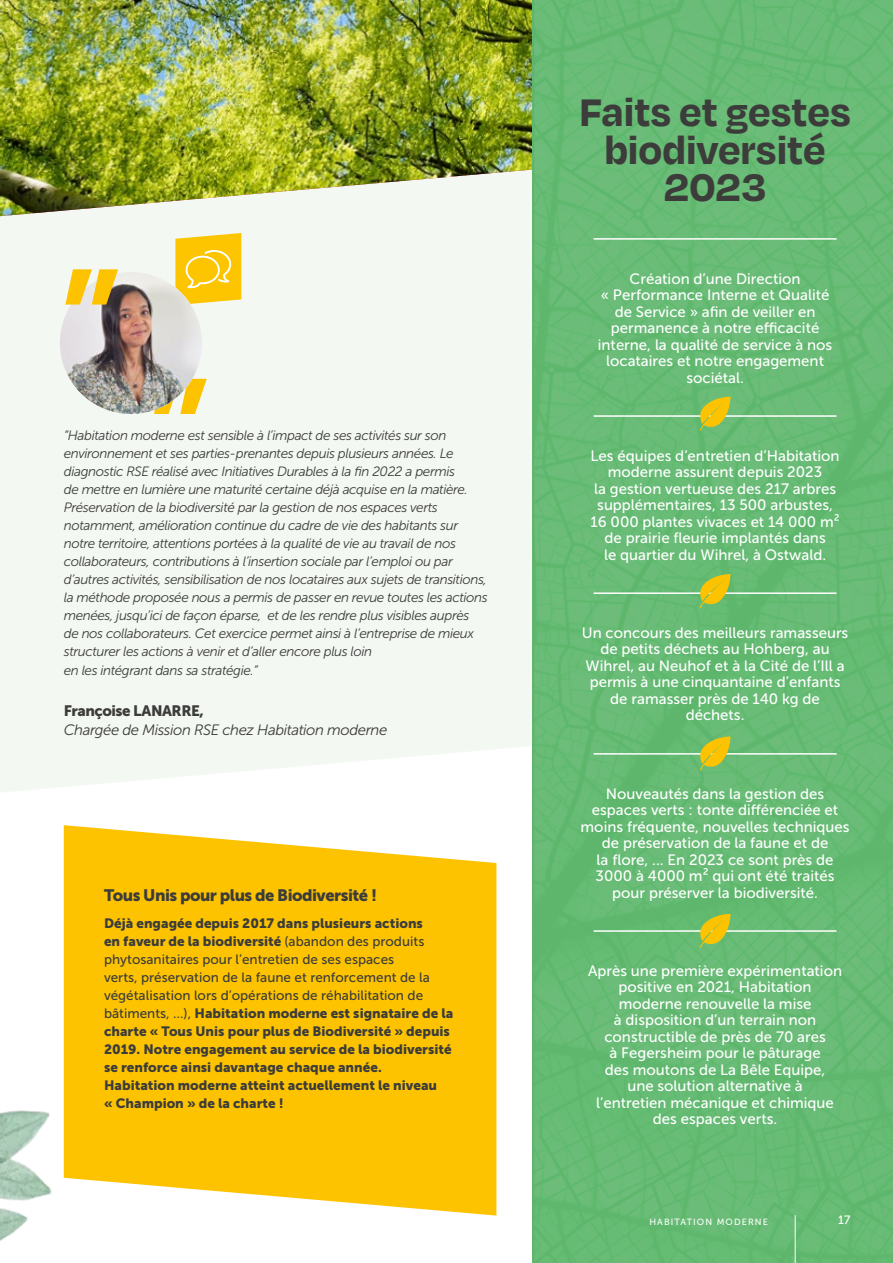
<style>
.page{position:relative;width:893px;height:1263px;background:#fff}
.page>*{position:absolute;margin:0;border:0;box-sizing:border-box;transform-origin:0 0}
.t1{font:700 44.25px/37.5px "Degular";color:#3c3c3b;text-align:center}
.t2{font:16.5px "Museo Sans 900";letter-spacing:-.03em;color:#3c3c3b}
.t3{font:15px/16.5px "Museo Sans 500";color:#fff;text-align:center}
.t4{font:italic 15px "Museo Sans 300";letter-spacing:-.03em;color:#3c3c3b}
.t5{font:15px "Museo Sans 900";letter-spacing:-.03em;color:#3c3c3b}
.t6{font:italic 13.5px/18px "Museo Sans 300";letter-spacing:-.03em;color:#3c3c3b}
.t7{font:13.5px/18px "Museo Sans 900";color:#3c3c3b}
.t8{font:13.5px/18px "Museo Sans 500";color:#3c3c3b}
.t9{font:12px "Museo Sans 500";color:#fff}
.t10{font:9px "Museo Sans 500";letter-spacing:.12em;color:#fff}
.s1{font-family:"Museo Sans 500"}
</style>
<div class="page">
<div style="left:0;top:216px;width:533px;height:577px;background:#f3f8f2"></div>
<img style="left:0;top:0;width:533px;height:216px">
<svg style="left:64px;top:825px;width:432px;height:390px;background:#fdc816"></svg>
<svg style="left:175px;top:233px;width:66px;height:72px;background:#fbcd26"></svg>
<svg style="left:154px;top:379px;width:53px;height:35px"></svg>
<img style="left:60px;top:272px;width:142px;height:142px;border-radius:71px">
<svg style="left:65px;top:269px;width:53px;height:36px;background:#e7c34b"></svg>
<img style="left:535px;top:0;width:358px;height:1263px">
<svg style="left:534px;top:0;width:1px;height:1263px"></svg>
<hr style="left:594px;top:415px;width:243px;height:2px;background:#fff">
<hr style="left:594px;top:753px;width:243px;height:2px;background:#fff">
<hr style="left:594px;top:238px;width:243px;height:2px;background:#fff">
<hr style="left:594px;top:592px;width:243px;height:2px;background:#fff">
<hr style="left:594px;top:930px;width:243px;height:2px;background:#fff">
<svg style="left:697px;top:913px;width:34px;height:35px"></svg>
<svg style="left:697px;top:736px;width:34px;height:34px"></svg>
<svg style="left:697px;top:574px;width:34px;height:34px"></svg>
<svg style="left:697px;top:396px;width:34px;height:35px"></svg>
<hr style="left:795px;top:1215px;width:1px;height:48px;background:#fff">
<img style="left:0;top:1018px;width:147px;height:223px">
<p class="t6" style="left:64px;top:426px;width:425px">“Habitation moderne est sensible à l’impact de ses activités sur son environnement et ses parties-prenantes depuis plusieurs années. Le diagnostic RSE réalisé avec Initiatives Durables à la fin 2022 a permis<br>de mettre en lumière une maturité certaine déjà acquise en la matière.<br>Préservation de la biodiversité par la gestion de nos espaces verts notamment, amélioration continue du cadre de vie des habitants sur notre territoire, attentions portées à la qualité de vie au travail de nos collaborateurs, contributions à l’insertion sociale par l’emploi ou par d’autres activités, sensibilisation de nos locataires aux sujets de transitions, la méthode proposée nous a permis de passer en revue toutes les actions menées, jusqu’ici de façon éparse, et de les rendre plus visibles auprès de nos collaborateurs. Cet exercice permet ainsi à l’entreprise de mieux structurer les actions à venir et d’aller encore plus loin</p>
<p class="t6" style="left:64px;top:661px;width:196px">en les intégrant dans sa stratégie.”</p>
<p class="t5" style="left:64px;top:702px;width:142px">Françoise LANARRE,</p>
<p class="t4" style="left:64px;top:722px;width:325px">Chargée de Mission RSE chez Habitation moderne</p>
<p class="t2" style="left:104px;top:886px;width:274px">Tous Unis pour plus de Biodiversité !</p>
<p class="t7" style="left:104px;top:914px;width:322px">Déjà engagée depuis 2017 dans plusieurs actions en faveur de la biodiversité <span class="s1">(abandon des produits</span></p>
<p class="t8" style="left:104px;top:950px;width:327px">phytosanitaires pour l’entretien de ses espaces verts, préservation de la faune et renforcement de la végétalisation lors d’opérations de réhabilitation de</p>
<p class="t7" style="left:104px;top:1004px;width:351px"><span class="s1">bâtiments, …),</span> Habitation moderne est signataire de la charte « Tous Unis pour plus de Biodiversité » depuis 2019. Notre engagement au service de la biodiversité se renforce ainsi davantage chaque année.<br>Habitation moderne atteint actuellement le niveau<br>« Champion » de la charte !</p>
<h1 class="t1" style="left:579px;top:91px;width:273px">Faits et gestes biodiversité<br>2023</h1>
<p class="t3" style="left:598px;top:270px;width:236px">Création d’une Direction<br>« Performance Interne et Qualité de Service » afin de veiller en permanence à notre efficacité interne, la qualité de service à nos locataires et notre engagement sociétal.</p>
<p class="t3" style="left:590px;top:447px;width:251px">Les équipes d’entretien d’Habitation moderne assurent depuis 2023<br>la gestion vertueuse des 217 arbres supplémentaires, 13 500 arbustes, 16 000 plantes vivaces et 14 000 m² de prairie fleurie implantés dans<br>le quartier du Wihrel, à Ostwald.</p>
<p class="t3" style="left:582px;top:624px;width:268px">Un concours des meilleurs ramasseurs de petits déchets au Hohberg, au<br>Wihrel, au Neuhof et à la Cité de l’Ill a permis à une cinquantaine d’enfants de ramasser près de 140 kg de déchets.</p>
<p class="t3" style="left:581px;top:785px;width:270px">Nouveautés dans la gestion des espaces verts : tonte différenciée et moins fréquente, nouvelles techniques de préservation de la faune et de<br>la flore, ... En 2023 ce sont près de 3000 à 4000 m² qui ont été traités pour préserver la biodiversité.</p>
<p class="t3" style="left:588px;top:962px;width:255px">Après une première expérimentation positive en 2021, Habitation moderne renouvelle la mise<br>à disposition d’un terrain non constructible de près de 70 ares<br>à Fegersheim pour le pâturage<br>des moutons de La Bêle Equipe,<br>une solution alternative à<br>l’entretien mécanique et chimique des espaces verts.</p>
<p class="t10" style="left:649px;top:1217px;width:120px">HABITATION MODERNE</p>
<p class="t9" style="left:838px;top:1213px;width:14px">17</p>
</div>
